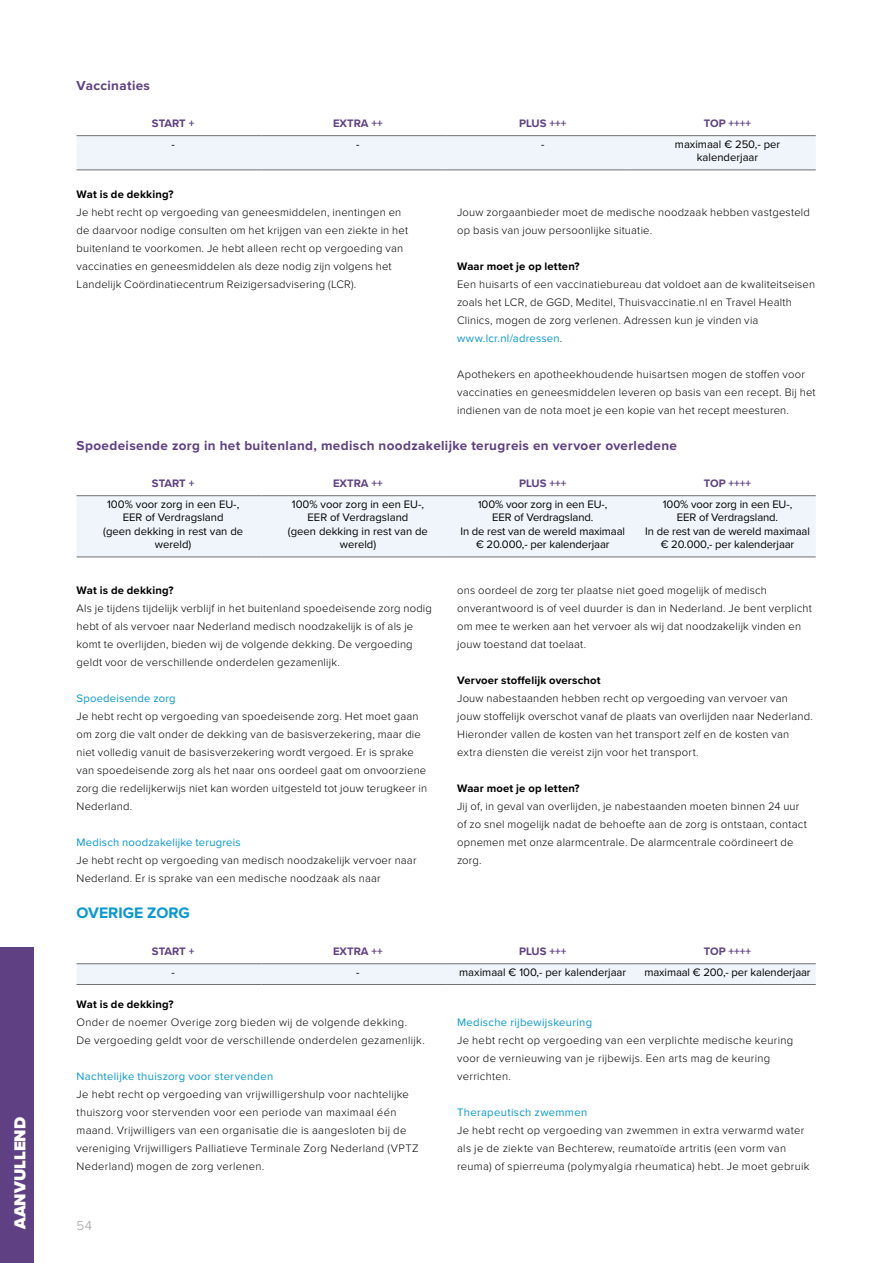
<style>
.page{position:relative;width:893px;height:1263px;background:#fff}
.page>*{position:absolute;margin:0;border:0;box-sizing:border-box;transform-origin:0 0}
.t1{font:900 16.5px "Proxima Nova";color:#fff}
.t2{font:700 15.75px "Proxima Nova";color:#0798d1}
.t3{font:700 13.5px "Proxima Nova";letter-spacing:.03em;color:#5f4183}
.t4{font:300 13.5px "Proxima Nova";color:#9c9e9f}
.t5{font:300 11.25px/18px "Proxima Nova";letter-spacing:.02em;color:#000}
.t6{font:11.25px/13.5px "Proxima Nova";letter-spacing:-.01em;color:#000;text-align:center}
.t7{font:11.25px "Proxima Nova";letter-spacing:.025em;color:#0798d1}
.t8{font:700 11.25px "Proxima Nova";letter-spacing:.015em;color:#000}
.t9{font:700 11.25px "Proxima Nova";color:#5f4183}
.s1{font-weight:400;color:#0798d1}
.s2{font-size:10.5px}
</style>
<div class="page">
<div style="left:0;top:947px;width:34px;height:316px;background:#5f4183"></div>
<div style="left:77px;top:136px;width:739px;height:34px;background:#eff5fa"></div>
<hr style="left:77px;top:135px;width:184px;height:1px;background:#707172">
<hr style="left:261px;top:135px;width:185px;height:1px;background:#707172">
<hr style="left:446px;top:135px;width:185px;height:1px;background:#707172">
<hr style="left:631px;top:135px;width:185px;height:1px;background:#707172">
<hr style="left:77px;top:170px;width:184px;height:1px;background:#707172">
<hr style="left:261px;top:170px;width:185px;height:1px;background:#707172">
<hr style="left:446px;top:170px;width:185px;height:1px;background:#707172">
<hr style="left:631px;top:170px;width:185px;height:1px;background:#707172">
<div style="left:77px;top:496px;width:739px;height:61px;background:#eff5fa"></div>
<hr style="left:77px;top:495px;width:184px;height:1px;background:#707172">
<hr style="left:261px;top:495px;width:185px;height:1px;background:#707172">
<hr style="left:446px;top:495px;width:185px;height:1px;background:#707172">
<hr style="left:631px;top:495px;width:185px;height:1px;background:#707172">
<hr style="left:77px;top:557px;width:184px;height:1px;background:#707172">
<hr style="left:261px;top:557px;width:185px;height:1px;background:#707172">
<hr style="left:446px;top:557px;width:185px;height:1px;background:#707172">
<hr style="left:631px;top:557px;width:185px;height:1px;background:#707172">
<div style="left:77px;top:964px;width:739px;height:20px;background:#eff5fa"></div>
<hr style="left:77px;top:963px;width:184px;height:1px;background:#707172">
<hr style="left:261px;top:963px;width:185px;height:1px;background:#707172">
<hr style="left:446px;top:963px;width:185px;height:1px;background:#707172">
<hr style="left:631px;top:963px;width:185px;height:1px;background:#707172">
<hr style="left:77px;top:984px;width:184px;height:1px;background:#707172">
<hr style="left:261px;top:984px;width:185px;height:1px;background:#707172">
<hr style="left:446px;top:984px;width:185px;height:1px;background:#707172">
<hr style="left:631px;top:984px;width:185px;height:1px;background:#707172">
<h1 class="t1" style="left:10px;top:1229px;width:113px;rotate:-90deg">AANVULLEND</h1>
<p class="t3" style="left:77px;top:77px;width:75px">Vaccinaties</p>
<p class="t9" style="left:152px;top:117px;width:44px">START +</p>
<p class="t9" style="left:333px;top:117px;width:51px">EXTRA ++</p>
<p class="t9" style="left:519px;top:117px;width:49px">PLUS +++</p>
<p class="t9" style="left:704px;top:117px;width:49px">TOP ++++</p>
<p class="t6" style="left:172px;top:138px;width:5px">-</p>
<p class="t6" style="left:356px;top:138px;width:5px">-</p>
<p class="t6" style="left:541px;top:138px;width:5px">-</p>
<p class="t6" style="left:675px;top:138px;width:107px">maximaal € 250,- per kalenderjaar</p>
<p class="t8" style="left:77px;top:188px;width:99px">Wat is de dekking?</p>
<p class="t5" style="left:77px;top:203px;width:333px">Je hebt recht op vergoeding van geneesmiddelen, inentingen en de daarvoor nodige consulten om het krijgen van een ziekte in het buitenland te voorkomen. Je hebt alleen recht op vergoeding van vaccinaties en geneesmiddelen als deze nodig zijn volgens het Landelijk Coördinatiecentrum Reizigersadvisering (LCR).</p>
<p class="t5" style="left:457px;top:203px;width:354px">Jouw zorgaanbieder moet de medische noodzaak hebben vastgesteld op basis van jouw persoonlijke situatie.</p>
<p class="t8" style="left:457px;top:260px;width:124px">Waar moet je op letten?</p>
<p class="t5" style="left:457px;top:275px;width:360px">Een huisarts of een vaccinatiebureau dat voldoet aan de kwaliteitseisen zoals het LCR, de GGD, Meditel, Thuisvaccinatie.nl en Travel Health Clinics, mogen de zorg verlenen. Adressen kun je vinden via <span class="s1">www.lcr.nl/adressen</span>.</p>
<p class="t5" style="left:457px;top:365px;width:360px">Apothekers en apotheekhoudende huisartsen mogen de stoffen voor vaccinaties en geneesmiddelen leveren op basis van een recept. Bij het indienen van de nota moet je een kopie van het recept meesturen.</p>
<p class="t3" style="left:77px;top:437px;width:602px">Spoedeisende zorg in het buitenland, medisch noodzakelijke terugreis en vervoer overledene</p>
<p class="t9" style="left:152px;top:477px;width:44px">START +</p>
<p class="t9" style="left:333px;top:477px;width:51px">EXTRA ++</p>
<p class="t9" style="left:519px;top:477px;width:49px">PLUS +++</p>
<p class="t9" style="left:704px;top:477px;width:49px">TOP ++++</p>
<p class="t6" style="left:103px;top:498px;width:141px">100% voor zorg in een EU-,<br>EER of Verdragsland<br>(geen dekking in rest van de wereld)</p>
<p class="t6" style="left:288px;top:498px;width:141px">100% voor zorg in een EU-,<br>EER of Verdragsland<br>(geen dekking in rest van de wereld)</p>
<p class="t6" style="left:460px;top:498px;width:166px"><span class="s2">1</span>00% voor zorg in een EU-,<br>EER of Verdragsland.<br>In de rest van de wereld maximaal € 20.000,- per kalenderjaar</p>
<p class="t6" style="left:645px;top:498px;width:166px">100% voor zorg in een EU-,<br>EER of Verdragsland.<br>In de rest van de wereld maximaal € 20.000,- per kalenderjaar</p>
<p class="t8" style="left:77px;top:584px;width:99px">Wat is de dekking?</p>
<p class="t5" style="left:77px;top:599px;width:357px">Als je tijdens tijdelijk verblijf in het buitenland spoedeisende zorg nodig hebt of als vervoer naar Nederland medisch noodzakelijk is of als je komt te overlijden, bieden wij de volgende dekking. De vergoeding geldt voor de verschillende onderdelen gezamenlijk.</p>
<p class="t7" style="left:77px;top:692px;width:101px">Spoedeisende zorg</p>
<p class="t5" style="left:77px;top:707px;width:352px">Je hebt recht op vergoeding van spoedeisende zorg. Het moet gaan om zorg die valt onder de dekking van de basisverzekering, maar die niet volledig vanuit de basisverzekering wordt vergoed. Er is sprake van spoedeisende zorg als het naar ons oordeel gaat om onvoorziene zorg die redelijkerwijs niet kan worden uitgesteld tot jouw terugkeer in Nederland.</p>
<p class="t7" style="left:77px;top:836px;width:166px">Medisch noodzakelijke terugreis</p>
<p class="t5" style="left:77px;top:851px;width:341px">Je hebt recht op vergoeding van medisch noodzakelijk vervoer naar<br>Nederland. Er is sprake van een medische noodzaak als naar</p>
<p class="t5" style="left:457px;top:581px;width:356px">ons oordeel de zorg ter plaatse niet goed mogelijk of medisch onverantwoord is of veel duurder is dan in Nederland. Je bent verplicht om mee te werken aan het vervoer als wij dat noodzakelijk vinden en jouw toestand dat toelaat.</p>
<p class="t8" style="left:457px;top:674px;width:145px">Vervoer stoffelijk overschot</p>
<p class="t5" style="left:457px;top:689px;width:357px">Jouw nabestaanden hebben recht op vergoeding van vervoer van jouw stoffelijk overschot vanaf de plaats van overlijden naar Nederland.<br>Hieronder vallen de kosten van het transport zelf en de kosten van extra diensten die vereist zijn voor het transport.</p>
<p class="t8" style="left:457px;top:782px;width:124px">Waar moet je op letten?</p>
<p class="t5" style="left:457px;top:797px;width:351px">Jij of, in geval van overlijden, je nabestaanden moeten binnen 24 uur of zo snel mogelijk nadat de behoefte aan de zorg is ontstaan, contact opnemen met onze alarmcentrale. De alarmcentrale coördineert de zorg.</p>
<h2 class="t2" style="left:77px;top:903px;width:115px">OVERIGE ZORG</h2>
<p class="t9" style="left:152px;top:945px;width:44px">START +</p>
<p class="t9" style="left:333px;top:945px;width:51px">EXTRA ++</p>
<p class="t9" style="left:519px;top:945px;width:49px">PLUS +++</p>
<p class="t9" style="left:704px;top:945px;width:49px">TOP ++++</p>
<p class="t6" style="left:172px;top:966px;width:5px">-</p>
<p class="t6" style="left:356px;top:966px;width:5px">-</p>
<p class="t6" style="left:459px;top:966px;width:169px">maximaal € 100,- per kalenderjaar</p>
<p class="t6" style="left:644px;top:966px;width:168px">maximaal € 200,- per kalenderjaar</p>
<p class="t8" style="left:77px;top:998px;width:99px">Wat is de dekking?</p>
<p class="t5" style="left:77px;top:1013px;width:350px">Onder de noemer Overige zorg bieden wij de volgende dekking.<br>De vergoeding geldt voor de verschillende onderdelen gezamenlijk.</p>
<p class="t7" style="left:77px;top:1070px;width:198px">Nachtelijke thuiszorg voor stervenden</p>
<p class="t5" style="left:77px;top:1085px;width:344px">Je hebt recht op vergoeding van vrijwilligershulp voor nachtelijke thuiszorg voor stervenden voor een periode van maximaal één maand. Vrijwilligers van een organisatie die is aangesloten bij de vereniging Vrijwilligers Palliatieve Terminale Zorg Nederland (VPTZ Nederland) mogen de zorg verlenen.</p>
<p class="t7" style="left:457px;top:1016px;width:137px">Medische rijbewijskeuring</p>
<p class="t5" style="left:457px;top:1031px;width:338px">Je hebt recht op vergoeding van een verplichte medische keuring voor de vernieuwing van je rijbewijs. Een arts mag de keuring verrichten.</p>
<p class="t7" style="left:457px;top:1106px;width:132px">Therapeutisch zwemmen</p>
<p class="t5" style="left:457px;top:1121px;width:354px">Je hebt recht op vergoeding van zwemmen in extra verwarmd water als je de ziekte van Bechterew, reumatoïde artritis (een vorm van reuma) of spierreuma (polymyalgia rheumatica) hebt. Je moet gebruik</p>
<p class="t4" style="left:77px;top:1217px;width:17px">54</p>
</div>
